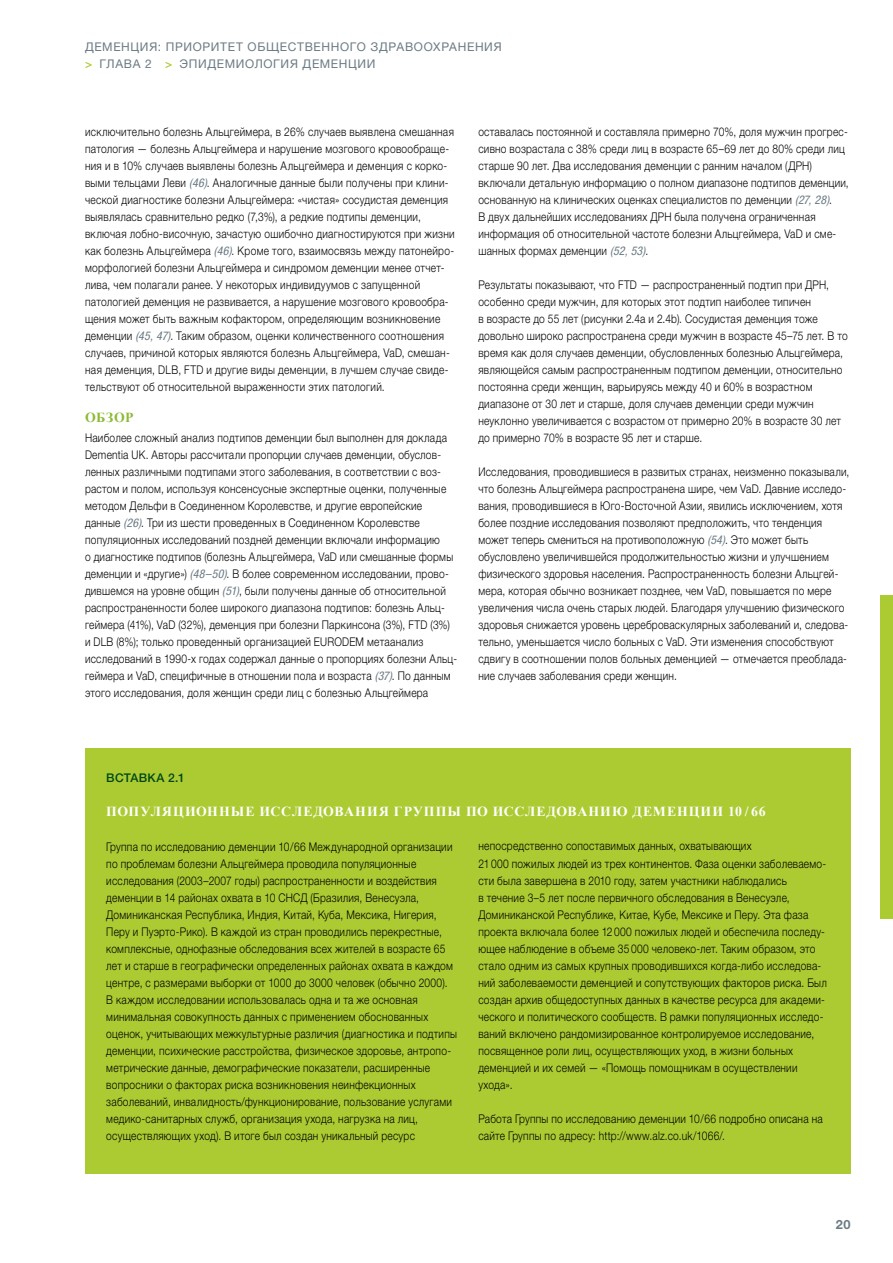
<style>
.page{position:relative;width:893px;height:1263px;background:#fff}
.page>*{position:absolute;margin:0;border:0;box-sizing:border-box;transform-origin:0 0}
.t1{font:700 13.8px "Times New Roman";letter-spacing:.065em;color:#fff}
.t2{font:700 13.8px "Times New Roman";color:#8dba37}
.t3{font:700 12.75px "Helvetica Neue LTW1 G";color:#6b7b84}
.t4{font:300 12px/17px "Helvetica Neue LTW1 G";letter-spacing:.025em;color:#000;scale:.85 1}
.t5{font:12px/17px "Helvetica Neue LTW1 G";letter-spacing:.055em;color:#6b7b84}
.t6{font:500 12px "Helvetica Neue LTW1 G";letter-spacing:.03em;color:#004713}
.s1{font-weight:500;color:#accb33}
.s2{font-weight:400;font-style:italic;font-stretch:condensed;color:#6b7b84}
</style>
<div class="page">
<div style="left:880px;top:595px;width:13px;height:323px;background:#accb33"></div>
<div style="left:85px;top:748px;width:765px;height:426px;background:#accb33"></div>
<p class="t5" style="left:85px;top:38px;width:418px">ДЕМЕНЦИЯ: ПРИОРИТЕТ ОБЩЕСТВЕННОГО ЗДРАВООХРАНЕНИЯ <span class="s1">&gt;</span> Глава</p>
<p class="t5" style="left:145px;top:55px;width:47px">2 <span class="s1">&gt;</span>Эпидемио</p>
<p class="t5" style="left:255px;top:55px;width:12px">логия</p>
<p class="t5" style="left:303px;top:55px;width:10px">деменции</p>
<p class="t4" style="left:85px;top:123px;width:436px">исключительно болезнь Альцгеймера, в 26% случаев выявлена смешанная патология — болезнь Альцгеймера и нарушение мозгового кровообраще&shy;ния и в 10% случаев выявлены болезнь Альцгеймера и деменция с корко&shy;выми тельцами Леви <span class="s2">(46)</span>. Аналогичные данные были получены при клини&shy;ческой диагностике болезни Альцгеймера: «чистая» сосудистая деменция выявлялась сравнительно редко (7,3%), а редкие подтипы деменции, включая лобно-височную, зачастую ошибочно диагностируются при жизни как болезнь Альцгеймера <span class="s2">(46)</span>. Кроме того, взаимосвязь между патонейро&shy;морфологией болезни Альцгеймера и синдромом деменции менее отчет&shy;лива, чем полагали ранее. У некоторых индивидуумов с запущенной патологией деменция не развивается, а нарушение мозгового кровообра&shy;щения может быть важным кофактором, определяющим возникновение деменции <span class="s2">(45, 47)</span>. Таким образом, оценки количественного соотношения случаев, причиной которых являются болезнь Альцгеймера, VaD, смешан&shy;ная деменция, DLB, FTD и другие виды деменции, в лучшем случае свиде&shy;тельствуют об относительной выраженности этих патологий.</p>
<p class="t2" style="left:85px;top:407px;width:49px">Обзор</p>
<p class="t4" style="left:85px;top:429px;width:439px">Наиболее сложный анализ подтипов деменции был выполнен для доклада Dementia UK. Авторы рассчитали пропорции случаев деменции, обуслов&shy;ленных различными подтипами этого заболевания, в соответствии с воз&shy;растом и полом, используя консенсусные экспертные оценки, полученные методом Дельфи в Соединенном Королевстве, и другие европейские данные <span class="s2">(26)</span>. Три из шести проведенных в Соединенном Королевстве популяционных исследований поздней деменции включали информацию<br>о диагностике подтипов (болезнь Альцгеймера, VaD или смешанные формы деменции и «другие») <span class="s2">(48–50)</span>. В более современном исследовании, прово&shy;дившемся на уровне общин <span class="s2">(51)</span>, были получены данные об относительной распространенности более широкого диапазона подтипов: болезнь Альц&shy;геймера (41%), VaD (32%), деменция при болезни Паркинсона (3%), FTD (3%) и DLB (8%); только проведенный организацией EURODEM метаанализ исследований в 1990-х годах содержал данные о пропорциях болезни Альц&shy;геймера и VaD, специфичные в отношении пола и возраста <span class="s2">(37)</span>. По данным этого исследования, доля женщин среди лиц с болезнью Альцгеймера</p>
<p class="t4" style="left:478px;top:123px;width:437px">оставалась постоянной и составляла примерно 70%, доля мужчин прогрес&shy;сивно возрастала с 38% среди лиц в возрасте 65–69 лет до 80% среди лиц старше 90 лет. Два исследования деменции с ранним началом (ДРН) включали детальную информацию о полном диапазоне подтипов деменции, основанную на клинических оценках специалистов по деменции <span class="s2">(27, 28)</span>.<br>В двух дальнейших исследованиях ДРН была получена ограниченная информация об относительной частоте болезни Альцгеймера, VaD и сме&shy;шанных формах деменции <span class="s2">(52, 53)</span>.</p>
<p class="t4" style="left:478px;top:276px;width:436px">Результаты показывают, что FTD — распространенный подтип при ДРН, особенно среди мужчин, для которых этот подтип наиболее типичен<br>в возрасте до 55 лет (рисунки 2.4а и 2.4b). Сосудистая деменция тоже довольно широко распространена среди мужчин в возрасте 45–75 лет. В то время как доля случаев деменции, обусловленных болезнью Альцгеймера, являющейся самым распространенным подтипом деменции, относительно постоянна среди женщин, варьируясь между 40 и 60% в возрастном диапазоне от 30 лет и старше, доля случаев деменции среди мужчин неуклонно увеличивается с возрастом от примерно 20% в возрасте 30 лет до примерно 70% в возрасте 95 лет и старше.</p>
<p class="t4" style="left:478px;top:463px;width:438px">Исследования, проводившиеся в развитых странах, неизменно показывали, что болезнь Альцгеймера распространена шире, чем VaD. Давние исследо&shy;вания, проводившиеся в Юго-Восточной Азии, явились исключением, хотя более поздние исследования позволяют предположить, что тенденция может теперь смениться на противоположную <span class="s2">(54)</span>. Это может быть обусловлено увеличившейся продолжительностью жизни и улучшением физического здоровья населения. Распространенность болезни Альцгей&shy;мера, которая обычно возникает позднее, чем VaD, повышается по мере увеличения числа очень старых людей. Благодаря улучшению физического здоровья снижается уровень цереброваскулярных заболеваний и, следова&shy;тельно, уменьшается число больных с VaD. Эти изменения способствуют сдвигу в соотношении полов больных деменцией — отмечается преоблада&shy;ние случаев заболевания среди женщин.</p>
<p class="t6" style="left:106px;top:771px;width:80px">Вставка 2.1</p>
<p class="t1" style="left:106px;top:802px;width:661px">Популяционные исследования Группы по исследованию деменции 10 / 66</p>
<p class="t4" style="left:106px;top:838px;width:414px">Группа по исследованию деменции 10/66 Международной организации по проблемам болезни Альцгеймера проводила популяционные исследования (2003–2007 годы) распространенности и воздействия деменции в 14 районах охвата в 10 СНСД (Бразилия, Венесуэла, Доминиканская Республика, Индия, Китай, Куба, Мексика, Нигерия, Перу и Пуэрто-Рико). В каждой из стран проводились перекрестные, комплексные, однофазные обследования всех жителей в возрасте 65 лет и старше в географически определенных районах охвата в каждом центре, с размерами выборки от 1000 до 3000 человек (обычно 2000).<br>В каждом исследовании использовалась одна и та же основная минимальная совокупность данных с применением обоснованных оценок, учитывающих межкультурные различия (диагностика и подтипы деменции, психические расстройства, физическое здоровье, антропо&shy;метрические данные, демографические показатели, расширенные вопросники о факторах риска возникновения неинфекционных заболеваний, инвалидность/функционирование, пользование услугами медико-санитарных служб, организация ухода, нагрузка на лиц, осуществляющих уход). В итоге был создан уникальный ресурс</p>
<p class="t4" style="left:478px;top:838px;width:411px">непосредственно сопоставимых данных, охватывающих<br>21 000 пожилых людей из трех континентов. Фаза оценки заболеваемо&shy;сти была завершена в 2010 году, затем участники наблюдались<br>в течение 3–5 лет после первичного обследования в Венесуэле, Доминиканской Республике, Китае, Кубе, Мексике и Перу. Эта фаза проекта включала более 12 000 пожилых людей и обеспечила последу&shy;ющее наблюдение в объеме 35 000 человеко-лет. Таким образом, это стало одним из самых крупных проводившихся когда-либо исследова&shy;ний заболеваемости деменцией и сопутствующих факторов риска. Был создан архив общедоступных данных в качестве ресурса для академи&shy;ческого и политического сообществ. В рамки популяционных исследо&shy;ваний включено рандомизированное контролируемое исследование, посвященное роли лиц, осуществляющих уход, в жизни больных деменцией и их семей — «Помощь помощникам в осуществлении ухода».</p>
<p class="t4" style="left:478px;top:1110px;width:407px">Работа Группы по исследованию деменции 10/66 подробно описана на сайте Группы по адресу: http://www.alz.co.uk/1066/.</p>
<p class="t3" style="left:836px;top:1216px;width:16px">20</p>
</div>
